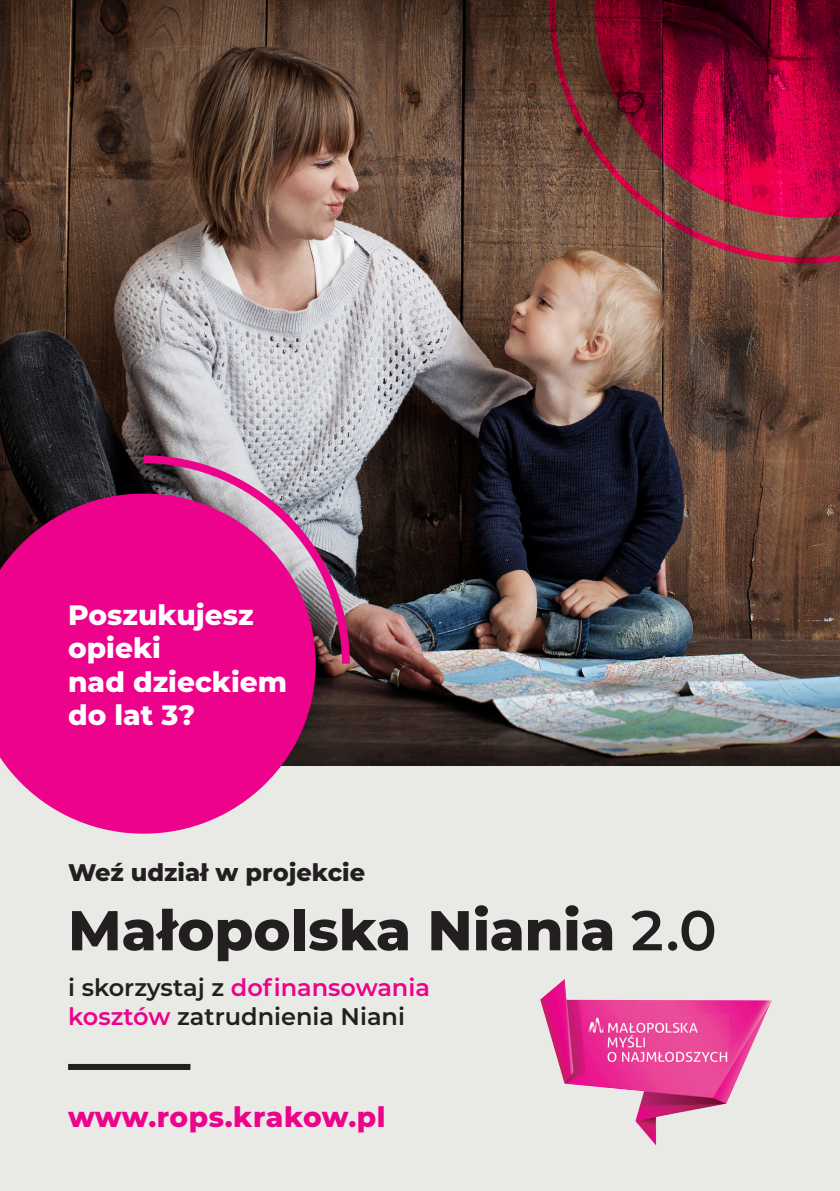
<style>
.page{position:relative;width:840px;height:1191px;background:#fff}
.page>*{position:absolute;margin:0;border:0;box-sizing:border-box;transform-origin:0 0}
.t1{font:800 56px "Montserrat";color:#231f20}
.t2{font:800 28px/33.6px "Montserrat";color:#fff}
.t3{font:800 28px "Montserrat";letter-spacing:.015em;color:#ed028c}
.t4{font:600 24px/28.8px "Montserrat";color:#231f20}
.t5{font:800 24px "Montserrat";color:#231f20}
.s1{font-weight:600}
.s2{color:#ed028c}
</style>
<div class="page">
<div style="left:0;top:103px;width:839px;height:1088px;background:#e9e9e5"></div>
<img style="left:0;top:0;width:839px;height:765px">
<svg style="left:0;top:493px;width:315px;height:340px;background:#e01c8e"></svg>
<svg style="left:136px;top:451px;width:217px;height:220px;background:#cb4093"></svg>
<svg style="left:549px;top:0;width:290px;height:263px;background:#881f36"></svg>
<img style="left:540px;top:979px;width:231px;height:166px">
<div style="left:68px;top:1064px;width:122px;height:6px;background:#231f20"></div>
<p class="t2" style="left:68px;top:596px;width:220px">Poszukujesz opieki<br>nad dzieckiem do lat 3?</p>
<p class="t5" style="left:68px;top:855px;width:298px">Weź udział w projekcie</p>
<p class="t1" style="left:68px;top:889px;width:649px">Małopolska Niania <span class="s1">2.0</span></p>
<p class="t4" style="left:68px;top:972px;width:363px">i skorzystaj z <span class="s2">dofinansowania kosztów</span> zatrudnienia Niani</p>
<p class="t3" style="left:68px;top:1096px;width:319px">www.rops.krakow.pl</p>
</div>
